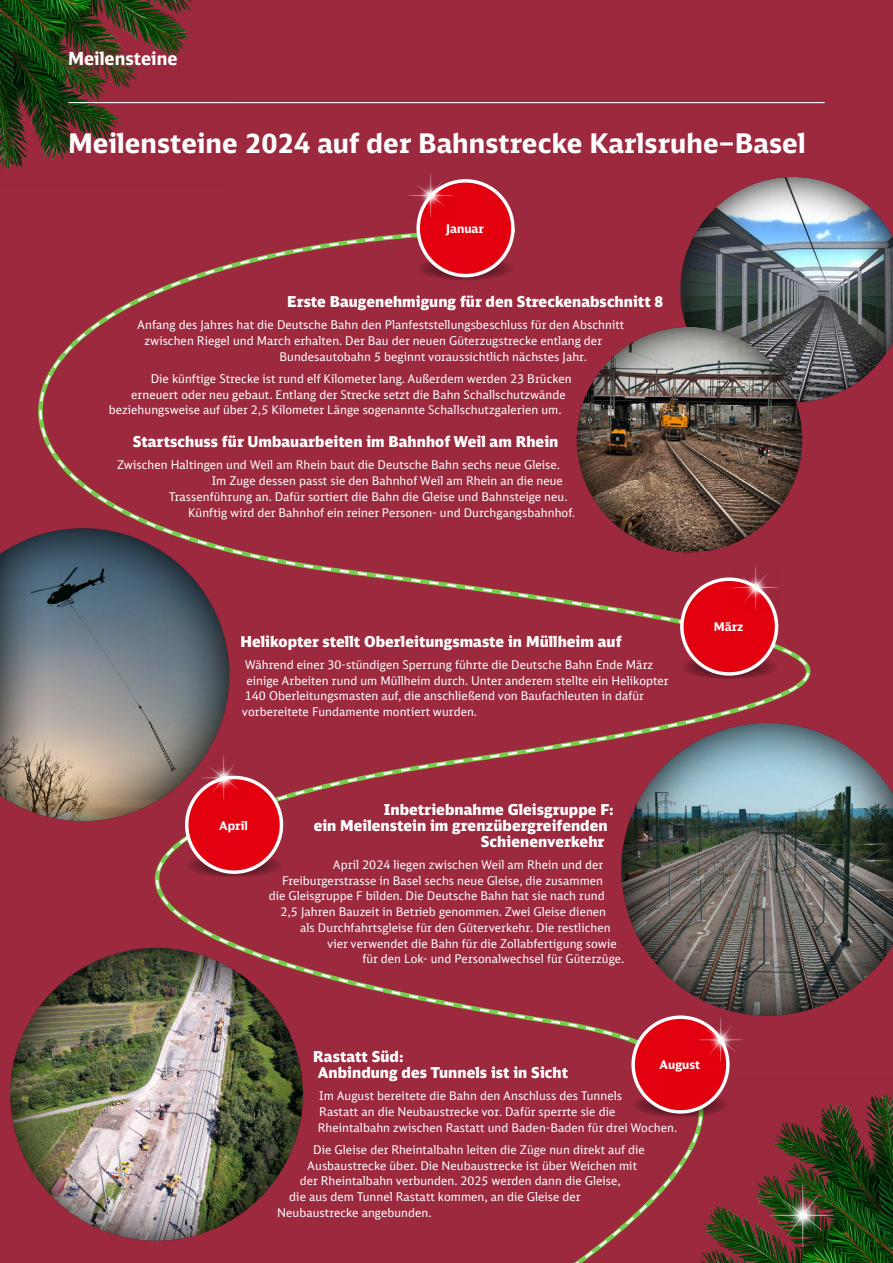
<style>
.page{position:relative;width:893px;height:1263px;background:#9c293e}
.page>*{position:absolute;margin:0;border:0;box-sizing:border-box;transform-origin:0 0}
.t1{font:700 27px "DB Neo Sans";letter-spacing:.005em;color:#fff}
.t2{font:700 18px "DB Neo Sans";letter-spacing:.005em;color:#fff}
.t3{font:900 15px/15.8px "DB Neo Sans";letter-spacing:.005em;color:#fff}
.t4{font:12px/15.8px "DB Neo Sans";letter-spacing:.005em;color:#fff}
.t5{font:700 12px "DB Neo Sans";color:#fff}
</style>
<div class="page">
<img style="left:0;top:0;width:230px;height:170px">
<hr style="left:69px;top:102px;width:755px;height:1px;background:#fff">
<img style="left:680px;top:177px;width:213px;height:222px">
<img style="left:576px;top:297px;width:245px;height:256px">
<svg style="left:0;top:573px;width:230px;height:188px;background:#75797f"></svg>
<img style="left:621px;top:763px;width:272px;height:253px">
<img style="left:10px;top:1023px;width:293px;height:218px">
<img style="left:50px;top:32px;width:145px;height:53px">
<svg style="left:0;top:241px;width:337px;height:332px"></svg>
<svg style="left:563px;top:581px;width:306px;height:182px"></svg>
<img style="left:0;top:761px;width:337px;height:262px">
<svg style="left:563px;top:1022px;width:167px;height:241px"></svg>
<svg style="left:337px;top:233px;width:226px;height:793px"></svg>
<svg style="left:680px;top:655px;width:98px;height:24px"></svg>
<div style="left:682px;top:579px;width:94px;height:95px;background:#e3000f;border-radius:50%"></div>
<div style="left:680px;top:577px;width:98px;height:99px;border:3px solid #fff;border-radius:50%"></div>
<img style="left:732px;top:565px;width:48px;height:46px">
<svg style="left:416px;top:257px;width:99px;height:24px"></svg>
<div style="left:418px;top:181px;width:95px;height:95px;background:#e3000f;border-radius:50%"></div>
<div style="left:416px;top:179px;width:99px;height:98px;border:3px solid #fff;border-radius:50%"></div>
<img style="left:408px;top:173px;width:47px;height:46px">
<svg style="left:185px;top:853px;width:98px;height:24px"></svg>
<div style="left:187px;top:777px;width:94px;height:95px;background:#e3000f;border-radius:50%"></div>
<div style="left:185px;top:776px;width:98px;height:98px;border:3px solid #fff;border-radius:50%"></div>
<img style="left:200px;top:753px;width:48px;height:48px">
<svg style="left:631px;top:1093px;width:99px;height:24px"></svg>
<div style="left:633px;top:1017px;width:95px;height:95px;background:#e3000f;border-radius:50%"></div>
<div style="left:631px;top:1015px;width:99px;height:98px;border:3px solid #fff;border-radius:50%"></div>
<img style="left:697px;top:1015px;width:48px;height:48px">
<img style="left:663px;top:1076px;width:230px;height:187px">
<img style="left:766px;top:1180px;width:71px;height:70px">
<h2 class="t2" style="left:68px;top:47px;width:111px">Meilensteine</h2>
<h2 class="t1" style="left:68px;top:126px;width:739px">Meilensteine 2024 auf der Bahnstrecke Karlsruhe–Basel</h2>
<p class="t5" style="left:446px;top:221px;width:39px">Januar</p>
<h3 class="t3" style="left:287px;top:293px;width:378px">Erste Baugenehmigung für den Streckenabschnitt 8</h3>
<p class="t4" style="left:137px;top:317px;width:489px">Anfang des Jahres hat die Deutsche Bahn den Planfeststellungsbeschluss für den Abschnitt</p>
<p class="t4" style="left:144px;top:333px;width:459px">zwischen Riegel und March erhalten. Der Bau der neuen Güterzugstrecke entlang der</p>
<p class="t4" style="left:279px;top:348px;width:309px">Bundesautobahn 5 beginnt voraussichtlich nächstes Jahr.</p>
<p class="t4" style="left:151px;top:371px;width:423px">Die künftige Strecke ist rund elf Kilometer lang. Außerdem werden 23 Brücken</p>
<p class="t4" style="left:131px;top:386px;width:436px">erneuert oder neu gebaut. Entlang der Strecke setzt die Bahn Schallschutzwände</p>
<p class="t4" style="left:109px;top:402px;width:454px">beziehungsweise auf über 2,5 Kilometer Länge sogenannte Schallschutzgalerien um.</p>
<p class="t3" style="left:133px;top:433px;width:427px">Startschuss für Umbauarbeiten im Bahnhof Weil am Rhein</p>
<p class="t4" style="left:117px;top:457px;width:444px">Zwischen Haltingen und Weil am Rhein baut die Deutsche Bahn sechs neue Gleise.</p>
<p class="t4" style="left:212px;top:473px;width:353px">Im Zuge dessen passt sie den Bahnhof Weil am Rhein an die neue</p>
<p class="t4" style="left:169px;top:488px;width:400px">Trassenführung an. Dafür sortiert die Bahn die Gleise und Bahnsteige neu.</p>
<p class="t4" style="left:188px;top:504px;width:388px">Künftig wird der Bahnhof ein reiner Personen- und Durchgangsbahnhof.</p>
<h3 class="t3" style="left:240px;top:633px;width:383px">Helikopter stellt Oberleitungsmaste in Müllheim auf</h3>
<p class="t4" style="left:245px;top:656px;width:410px">Während einer 30-stündigen Sperrung führte die Deutsche Bahn Ende März</p>
<p class="t4" style="left:246px;top:672px;width:424px">einige Arbeiten rund um Müllheim durch. Unter anderem stellte ein Helikopter</p>
<p class="t4" style="left:245px;top:688px;width:401px">140 Oberleitungsmasten auf, die anschließend von Baufachleuten in dafür</p>
<p class="t4" style="left:242px;top:704px;width:237px">vorbereitete Fundamente montiert wurden.</p>
<p class="t5" style="left:714px;top:619px;width:31px">März</p>
<p class="t5" style="left:219px;top:818px;width:30px">April</p>
<h3 class="t3" style="left:384px;top:801px;width:231px">Inbetriebnahme Gleisgruppe F:</h3>
<h3 class="t3" style="left:314px;top:817px;width:295px">ein Meilenstein im grenzübergreifenden</h3>
<h3 class="t3" style="left:481px;top:833px;width:125px">Schienenverkehr</h3>
<p class="t4" style="left:333px;top:856px;width:272px">April 2024 liegen zwischen Weil am Rhein und der</p>
<p class="t4" style="left:282px;top:872px;width:323px">Freiburgerstrasse in Basel sechs neue Gleise, die zusammen</p>
<p class="t4" style="left:269px;top:888px;width:337px">die Gleisgruppe F bilden. Die Deutsche Bahn hat sie nach rund</p>
<p class="t4" style="left:280px;top:904px;width:327px">2,5 Jahren Bauzeit in Betrieb genommen. Zwei Gleise dienen</p>
<p class="t4" style="left:300px;top:919px;width:312px">als Durchfahrtsgleise für den Güterverkehr. Die restlichen</p>
<p class="t4" style="left:327px;top:935px;width:291px">vier verwendet die Bahn für die Zollabfertigung sowie</p>
<p class="t4" style="left:362px;top:951px;width:264px">für den Lok- und Personalwechsel für Güterzüge.</p>
<h3 class="t3" style="left:313px;top:1048px;width:256px">Rastatt Süd:<br>Anbindung des Tunnels ist in Sicht</h3>
<p class="t4" style="left:318px;top:1088px;width:361px">Im August bereitete die Bahn den Anschluss des Tunnels<br>Rastatt an die Neubaustrecke vor. Dafür sperrte sie die<br>Rheintalbahn zwischen Rastatt und Baden-Baden für drei Wochen.</p>
<p class="t4" style="left:313px;top:1141px;width:333px">Die Gleise der Rheintalbahn leiten die Züge nun direkt auf die</p>
<p class="t4" style="left:307px;top:1157px;width:331px">Ausbaustrecke über. Die Neubaustrecke ist über Weichen mit</p>
<p class="t4" style="left:300px;top:1173px;width:323px">der Rheintalbahn verbunden. 2025 werden dann die Gleise,</p>
<p class="t4" style="left:289px;top:1189px;width:293px">die aus dem Tunnel Rastatt kommen, an die Gleise der</p>
<p class="t4" style="left:277px;top:1204px;width:156px">Neubaustrecke angebunden.</p>
<p class="t5" style="left:660px;top:1057px;width:42px">August</p>
</div>
